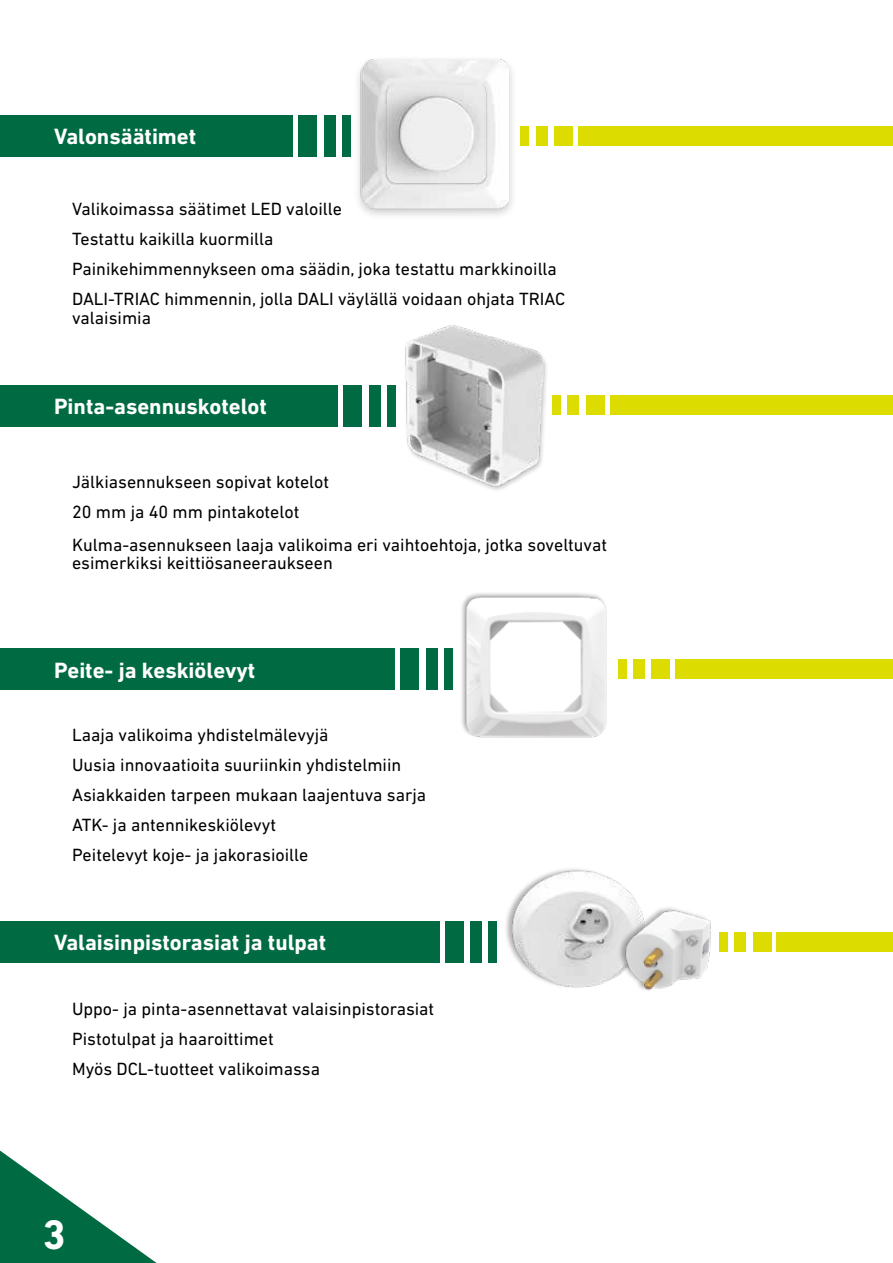
<style>
.page{position:relative;width:893px;height:1263px;background:#fff}
.page>*{position:absolute;margin:0;border:0;box-sizing:border-box;transform-origin:0 0}
.t1{font:700 42px "DIN Next LT Pro";color:#fff}
.t2{font:700 22.5px "DIN Next LT Pro";color:#fff}
.t3{font:18px/30px "DIN Next LT Pro";color:#000}
</style>
<div class="page">
<div style="left:578px;top:126px;width:315px;height:20px;background:#dddc00"></div>
<div style="left:521px;top:126px;width:8px;height:20px;background:#dddc00"></div>
<div style="left:536px;top:126px;width:12px;height:20px;background:#dddc00"></div>
<div style="left:554px;top:126px;width:19px;height:20px;background:#dddc00"></div>
<div style="left:610px;top:396px;width:283px;height:19px;background:#dddc00"></div>
<div style="left:553px;top:396px;width:8px;height:19px;background:#dddc00"></div>
<div style="left:567px;top:396px;width:12px;height:19px;background:#dddc00"></div>
<div style="left:586px;top:396px;width:19px;height:19px;background:#dddc00"></div>
<div style="left:675px;top:659px;width:218px;height:20px;background:#dddc00"></div>
<div style="left:618px;top:659px;width:8px;height:20px;background:#dddc00"></div>
<div style="left:633px;top:659px;width:12px;height:20px;background:#dddc00"></div>
<div style="left:651px;top:659px;width:19px;height:20px;background:#dddc00"></div>
<div style="left:777px;top:932px;width:116px;height:19px;background:#dddc00"></div>
<div style="left:719px;top:932px;width:8px;height:19px;background:#dddc00"></div>
<div style="left:734px;top:932px;width:12px;height:19px;background:#dddc00"></div>
<div style="left:753px;top:932px;width:18px;height:19px;background:#dddc00"></div>
<div style="left:0;top:115px;width:293px;height:42px;background:#006b42"></div>
<div style="left:342px;top:115px;width:8px;height:42px;background:#006b42"></div>
<div style="left:324px;top:115px;width:12px;height:42px;background:#006b42"></div>
<div style="left:298px;top:115px;width:19px;height:42px;background:#006b42"></div>
<div style="left:0;top:384px;width:338px;height:42px;background:#006b42"></div>
<div style="left:387px;top:384px;width:8px;height:42px;background:#006b42"></div>
<div style="left:369px;top:384px;width:12px;height:42px;background:#006b42"></div>
<div style="left:343px;top:384px;width:19px;height:42px;background:#006b42"></div>
<div style="left:0;top:648px;width:395px;height:42px;background:#006b42"></div>
<div style="left:444px;top:648px;width:8px;height:42px;background:#006b42"></div>
<div style="left:426px;top:648px;width:11px;height:42px;background:#006b42"></div>
<div style="left:400px;top:648px;width:19px;height:42px;background:#006b42"></div>
<div style="left:0;top:921px;width:439px;height:42px;background:#006b42"></div>
<div style="left:489px;top:921px;width:8px;height:42px;background:#006b42"></div>
<div style="left:470px;top:921px;width:12px;height:42px;background:#006b42"></div>
<div style="left:445px;top:921px;width:18px;height:42px;background:#006b42"></div>
<svg style="left:0;top:1150px;width:157px;height:113px"></svg>
<div style="left:352px;top:55px;width:166px;height:167px;background:#000;opacity:.22"></div>
<img style="left:353px;top:55px;width:155px;height:163px">
<img style="left:405px;top:325px;width:150px;height:165px">
<img style="left:461px;top:593px;width:146px;height:145px">
<img style="left:506px;top:868px;width:132px;height:120px">
<div style="left:618px;top:905px;width:92px;height:87px;background:#000;opacity:.3"></div>
<img style="left:621px;top:905px;width:90px;height:87px">
<p class="t2" style="left:54px;top:124px;width:144px">Valonsäätimet</p>
<p class="t3" style="left:72px;top:193px;width:495px">Valikoimassa säätimet LED valoille<br>Testattu kaikilla kuormilla<br>Painikehimmennykseen oma säädin, joka testattu markkinoilla DALI-TRIAC himmennin, jolla DALI väylällä voidaan ohjata TRIAC</p>
<p class="t3" style="left:72px;top:303px;width:80px">valaisimia</p>
<p class="t2" style="left:54px;top:393px;width:214px">Pinta-asennuskotelot</p>
<p class="t3" style="left:72px;top:467px;width:259px">Jälkiasennukseen sopivat kotelot<br>20 mm ja 40 mm pintakotelot</p>
<p class="t3" style="left:72px;top:536px;width:536px;line-height:18px">Kulma-asennukseen laaja valikoima eri vaihtoehtoja, jotka soveltuvat esimerkiksi keittiösaneeraukseen</p>
<p class="t2" style="left:54px;top:657px;width:203px">Peite- ja keskiölevyt</p>
<p class="t3" style="left:72px;top:720px;width:356px">Laaja valikoima yhdistelmälevyjä<br>Uusia innovaatioita suuriinkin yhdistelmiin Asiakkaiden tarpeen mukaan laajentuva sarja ATK- ja antennikeskiölevyt<br>Peitelevyt koje- ja jakorasioille</p>
<p class="t2" style="left:54px;top:929px;width:274px">Valaisinpistorasiat ja tulpat</p>
<p class="t3" style="left:72px;top:994px;width:364px">Uppo- ja pinta-asennettavat valaisinpistorasiat<br>Pistotulpat ja haaroittimet<br>Myös DCL-tuotteet valikoimassa</p>
<h1 class="t1" style="left:43px;top:1210px;width:25px">3</h1>
</div>
